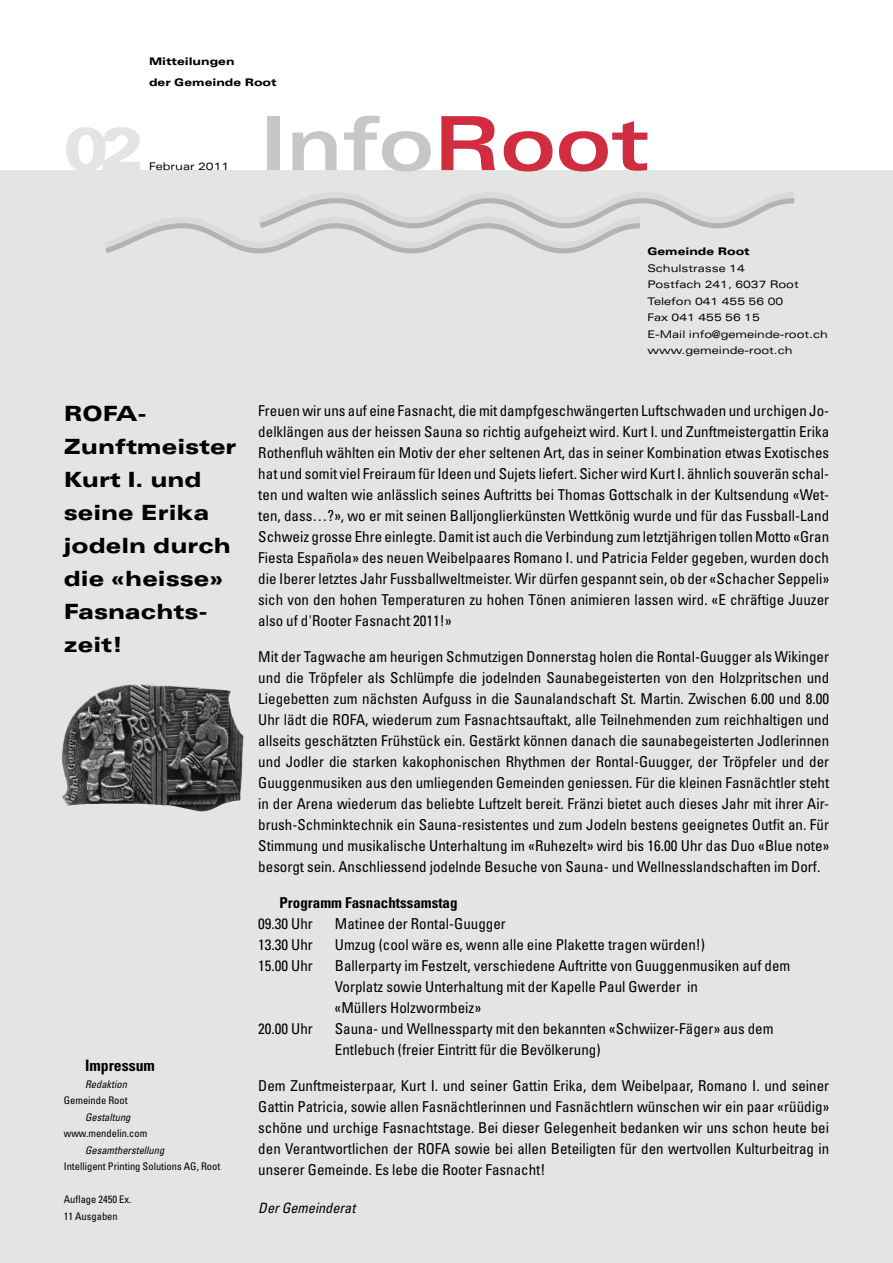
<style>
.page{position:relative;width:893px;height:1263px;background:#fff}
.page>*{position:absolute;margin:0;border:0;box-sizing:border-box;transform-origin:0 0}
.t1{font:900 expanded 60px "Univers";color:#e3e4e4}
.t2{font:900 expanded 21px/33px "Univers";color:#000}
.t3{font:700 condensed 15.75px "Univers";color:#000}
.t4{font:condensed 15px/21px "Univers";color:#000;text-align:justify}
.t5{font:700 condensed 15px "Univers";color:#000}
.t6{font:italic condensed 14.25px "Univers";color:#000}
.t7{font:expanded 10.5px/16.5px "Univers";color:#000}
.t8{font:condensed 10.5px/16.5px "Univers";color:#000}
.t9{font:900 expanded 10.5px/21px "Univers";color:#000}
.t10{font:italic condensed 10.5px "Univers";color:#000}
</style>
<div class="page">
<div style="left:0;top:170px;width:893px;height:1093px;background:#e3e4e4"></div>
<div style="left:267px;top:116px;width:12px;height:54px;background:#c6c7c8"></div>
<svg style="left:292px;top:131px;width:45px;height:39px"></svg>
<svg style="left:344px;top:116px;width:87px;height:55px"></svg>
<svg style="left:441px;top:116px;width:54px;height:54px"></svg>
<svg style="left:504px;top:131px;width:49px;height:40px"></svg>
<svg style="left:559px;top:121px;width:88px;height:50px"></svg>
<svg style="left:105px;top:198px;width:690px;height:56px"></svg>
<img style="left:61px;top:684px;width:182px;height:127px">
<p class="t9" style="left:149px;top:51px;width:129px">Mitteilungen<br>der Gemeinde Root</p>
<h1 class="t1" style="left:64px;top:114px;width:81px">02</h1>
<p class="t7" style="left:149px;top:158px;width:82px">Februar 2011</p>
<p class="t9" style="left:647px;top:241px;width:104px">Gemeinde Root</p>
<p class="t7" style="left:647px;top:259px;width:182px">Schulstrasse 14<br>Postfach 241, 6037 Root<br>Telefon 041 455 56 00<br>Fax 041 455 56 15<br>E-Mail info@gemeinde-root.ch www.gemeinde-root.ch</p>
<h2 class="t2" style="left:64px;top:396px;width:174px">ROFA-<br>Zunftmeister<br>Kurt I. und seine Erika jodeln durch die «heisse»<br>Fasnachts&shy;zeit!</h2>
<p class="t3" style="left:85px;top:1056px;width:71px">Impressum</p>
<p class="t10" style="left:85px;top:1077px;width:43px">Redaktion</p>
<p class="t8" style="left:64px;top:1092px;width:65px">Gemeinde Root</p>
<p class="t10" style="left:85px;top:1110px;width:47px">Gestaltung</p>
<p class="t8" style="left:64px;top:1125px;width:85px">www.mendelin.com</p>
<p class="t10" style="left:85px;top:1143px;width:81px">Gesamtherstellung</p>
<p class="t8" style="left:64px;top:1158px;width:158px">Intelligent Printing Solutions AG, Root</p>
<p class="t8" style="left:64px;top:1191px;width:69px">Auflage 2450 Ex.<br>11 Ausgaben</p>
<p class="t4" style="left:258px;top:400px;width:572px">Freuen wir uns auf eine Fasnacht, die mit dampfgeschwängerten Luftschwaden und urchigen Jo&shy;delklängen aus der heissen Sauna so richtig aufgeheizt wird. Kurt I. und Zunftmeistergattin Erika Rothenfluh wählten ein Motiv der eher seltenen Art, das in seiner Kombination etwas Exotisches hat und somit viel Freiraum für Ideen und Sujets liefert. Sicher wird Kurt I. ähnlich souverän schal&shy;ten und walten wie anlässlich seines Auftritts bei Thomas Gottschalk in der Kultsendung «Wet&shy;ten, dass…?», wo er mit seinen Balljonglierkünsten Wettkönig wurde und für das Fussball-Land Schweiz grosse Ehre einlegte. Damit ist auch die Verbindung zum letztjährigen tollen Motto «Gran Fiesta Española» des neuen Weibelpaares Romano I. und Patricia Felder gegeben, wurden doch die Iberer letztes Jahr Fussballweltmeister. Wir dürfen gespannt sein, ob der «Schacher Seppeli» sich von den hohen Temperaturen zu hohen Tönen animieren lassen wird. «E chräftige Juuzer also uf d'Rooter Fasnacht 2011!»</p>
<p class="t4" style="left:258px;top:646px;width:572px">Mit der Tagwache am heurigen Schmutzigen Donnerstag holen die Rontal-Guugger als Wikinger und die Tröpfeler als Schlümpfe die jodelnden Saunabegeisterten von den Holzpritschen und Liegebetten zum nächsten Aufguss in die Saunalandschaft St. Martin. Zwischen 6.00 und 8.00<br>Uhr lädt die ROFA, wiederum zum Fasnachtsauftakt, alle Teilnehmenden zum reichhaltigen und allseits geschätzten Frühstück ein. Gestärkt können danach die saunabegeisterten Jodlerinnen und Jodler die starken kakophonischen Rhythmen der Rontal-Guugger, der Tröpfeler und der Guuggenmusiken aus den umliegenden Gemeinden geniessen. Für die kleinen Fasnächtler steht in der Arena wiederum das beliebte Luftzelt bereit. Fränzi bietet auch dieses Jahr mit ihrer Air&shy;brush-Schminktechnik ein Sauna-resistentes und zum Jodeln bestens geeignetes Outfit an. Für Stimmung und musikalische Unterhaltung im «Ruhezelt» wird bis 16.00 Uhr das Duo «Blue note» besorgt sein. Anschliessend jodelnde Besuche von Sauna- und Wellnesslandschaften im Dorf.</p>
<p class="t5" style="left:280px;top:893px;width:179px">Programm Fasnachtssamstag</p>
<p class="t4" style="left:258px;top:913px;width:56px">09.30 Uhr</p>
<p class="t4" style="left:335px;top:913px;width:172px">Matinee der Rontal-Guugger</p>
<p class="t4" style="left:258px;top:934px;width:56px">13.30 Uhr</p>
<p class="t4" style="left:335px;top:934px;width:372px">Umzug (cool wäre es, wenn alle eine Plakette tragen würden!)</p>
<p class="t4" style="left:258px;top:955px;width:56px">15.00 Uhr</p>
<p class="t4" style="left:335px;top:955px;width:457px;text-align:left">Ballerparty im Festzelt, verschiedene Auftritte von Guuggenmusiken auf dem<br>Vorplatz sowie Unterhaltung mit der Kapelle Paul Gwerder in<br>«Müllers Holzwormbeiz»</p>
<p class="t4" style="left:258px;top:1018px;width:56px">20.00 Uhr</p>
<p class="t4" style="left:335px;top:1018px;width:440px">Sauna- und Wellnessparty mit den bekannten «Schwiizer-Fäger» aus dem<br>Entlebuch (freier Eintritt für die Bevölkerung)</p>
<p class="t4" style="left:258px;top:1075px;width:572px">Dem Zunftmeisterpaar, Kurt I. und seiner Gattin Erika, dem Weibelpaar, Romano I. und seiner Gattin Patricia, sowie allen Fasnächtlerinnen und Fasnächtlern wünschen wir ein paar «rüüdig» schöne und urchige Fasnachtstage. Bei dieser Gelegenheit bedanken wir uns schon heute bei den Verantwortlichen der ROFA sowie bei allen Beteiligten für den wertvollen Kulturbeitrag in unserer Gemeinde. Es lebe die Rooter Fasnacht!</p>
<p class="t6" style="left:258px;top:1198px;width:99px">Der Gemeinderat</p>
</div>
